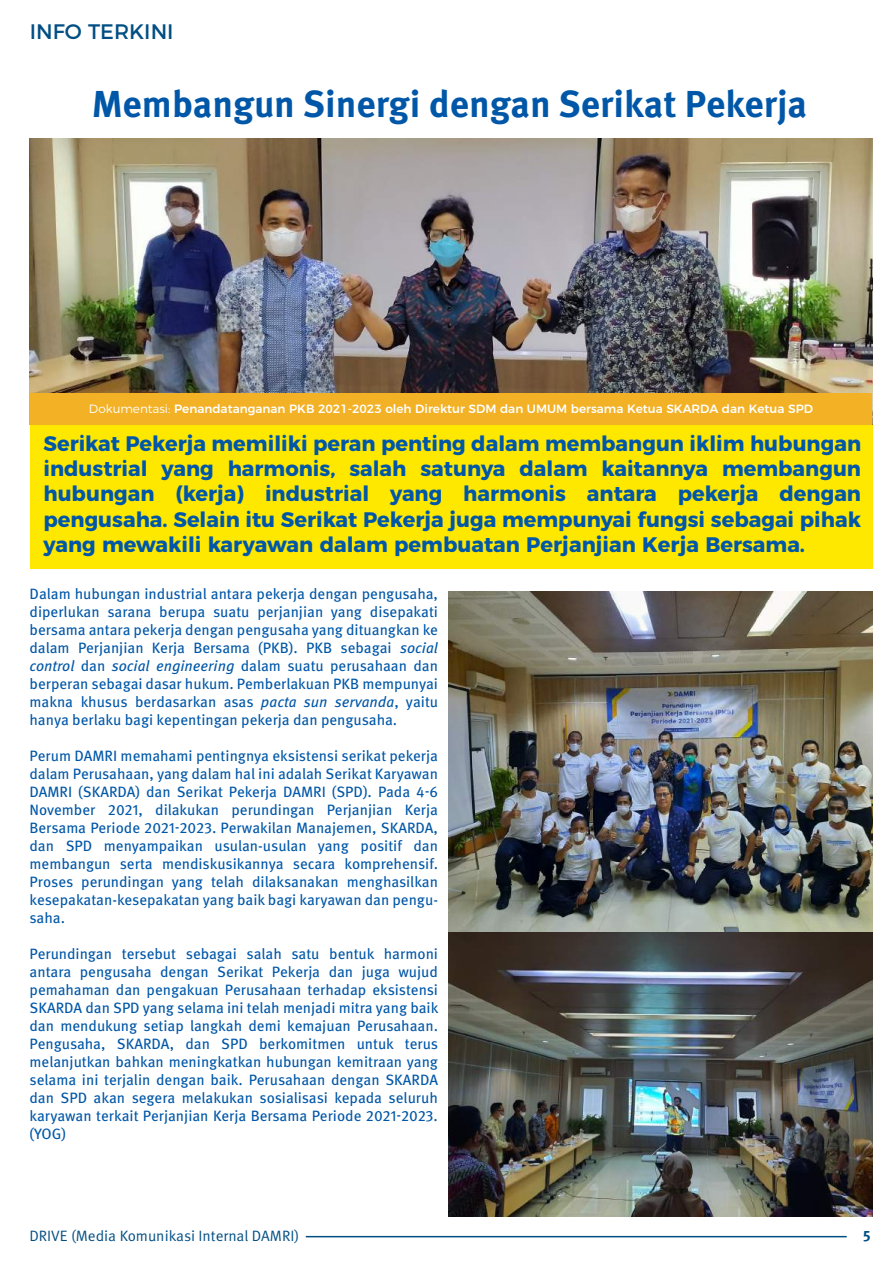
<style>
.page{position:relative;width:893px;height:1263px;background:#fff}
.page>*{position:absolute;margin:0;border:0;box-sizing:border-box;transform-origin:0 0}
.t1{font:700 37.5px "Meta Pro";color:#0057a8}
.t2{font:700 21px/25.2px "Montserrat";color:#0057a8;text-align:justify}
.t3{font:21px "Montserrat";color:#004e83}
.t4{font:15px/18px "Meta Pro";color:#0057a8;text-align:justify}
.t5{font:15px "Meta Pro";color:#004e83}
.t6{font:700 15px "Meta Pro";color:#004e83}
.t7{font:500 12px "Montserrat";color:#fff}
.s1{font-weight:300}
.s2{font-style:italic}
</style>
<div class="page">
<div style="left:30px;top:425px;width:842px;height:144px;background:#ffe800"></div>
<img style="left:30px;top:139px;width:842px;height:254px">
<div style="left:30px;top:393px;width:842px;height:32px;background:#f3b125"></div>
<img style="left:448px;top:931px;width:425px;height:286px">
<img style="left:448px;top:591px;width:425px;height:340px">
<hr style="left:306px;top:1236px;width:541px;height:1px;background:#004e83">
<h2 class="t3" style="left:30px;top:14px;width:145px">INFO TERKINI</h2>
<h1 class="t1" style="left:92px;top:80px;width:717px">Membangun Sinergi dengan Serikat Pekerja</h1>
<p class="t7" style="left:89px;top:399px;width:726px"><span class="s1">Dokumentasi:</span> Penandatanganan PKB 2021-2023 oleh Direktur SDM dan UMUM bersama Ketua SKARDA dan Ketua SPD</p>
<p class="t2" style="left:43px;top:429px;width:819px">Serikat Pekerja memiliki peran penting dalam membangun iklim hubungan industrial yang harmonis, salah satunya dalam kaitannya membangun hubungan (kerja) industrial yang harmonis antara pekerja dengan pengusaha. Selain itu Serikat Pekerja juga mempunyai fungsi sebagai pihak yang mewakili karyawan dalam pembuatan Perjanjian Kerja Bersama.</p>
<p class="t4" style="left:30px;top:585px;width:410px">Dalam hubungan industrial antara pekerja dengan pengusaha, diperlukan sarana berupa suatu perjanjian yang disepakati bersama antara pekerja dengan pengusaha yang dituangkan ke dalam Perjanjian Kerja Bersama (PKB). PKB sebagai <span class="s2">social control</span> dan <span class="s2">social engineering</span> dalam suatu perusahaan dan berperan sebagai dasar hukum. Pemberlakuan PKB mempunyai makna khusus berdasarkan asas <span class="s2">pacta sun servanda</span>, yaitu hanya berlaku bagi kepentingan pekerja dan pengusaha.</p>
<p class="t4" style="left:30px;top:747px;width:410px">Perum DAMRI memahami pentingnya eksistensi serikat pekerja dalam Perusahaan, yang dalam hal ini adalah Serikat Karyawan DAMRI (SKARDA) dan Serikat Pekerja DAMRI (SPD). Pada 4-6<br>November 2021, dilakukan perundingan Perjanjian Kerja Bersama Periode 2021-2023. Perwakilan Manajemen, SKARDA, dan SPD menyampaikan usulan-usulan yang positif dan membangun serta mendiskusikannya secara komprehensif.<br>Proses perundingan yang telah dilaksanakan menghasilkan kesepakatan-kesepakatan yang baik bagi karyawan dan pengu&shy;saha.</p>
<p class="t4" style="left:30px;top:945px;width:410px">Perundingan tersebut sebagai salah satu bentuk harmoni antara pengusaha dengan Serikat Pekerja dan juga wujud pemahaman dan pengakuan Perusahaan terhadap eksistensi SKARDA dan SPD yang selama ini telah menjadi mitra yang baik dan mendukung setiap langkah demi kemajuan Perusahaan.<br>Pengusaha, SKARDA, dan SPD berkomitmen untuk terus melanjutkan bahkan meningkatkan hubungan kemitraan yang selama ini terjalin dengan baik. Perusahaan dengan SKARDA dan SPD akan segera melakukan sosialisasi kepada seluruh karyawan terkait Perjanjian Kerja Bersama Periode 2021-2023. (YOG)</p>
<p class="t5" style="left:29px;top:1226px;width:271px">DRIVE (Media Komunikasi Internal DAMRI)</p>
<p class="t6" style="left:863px;top:1226px;width:9px">5</p>
</div>
